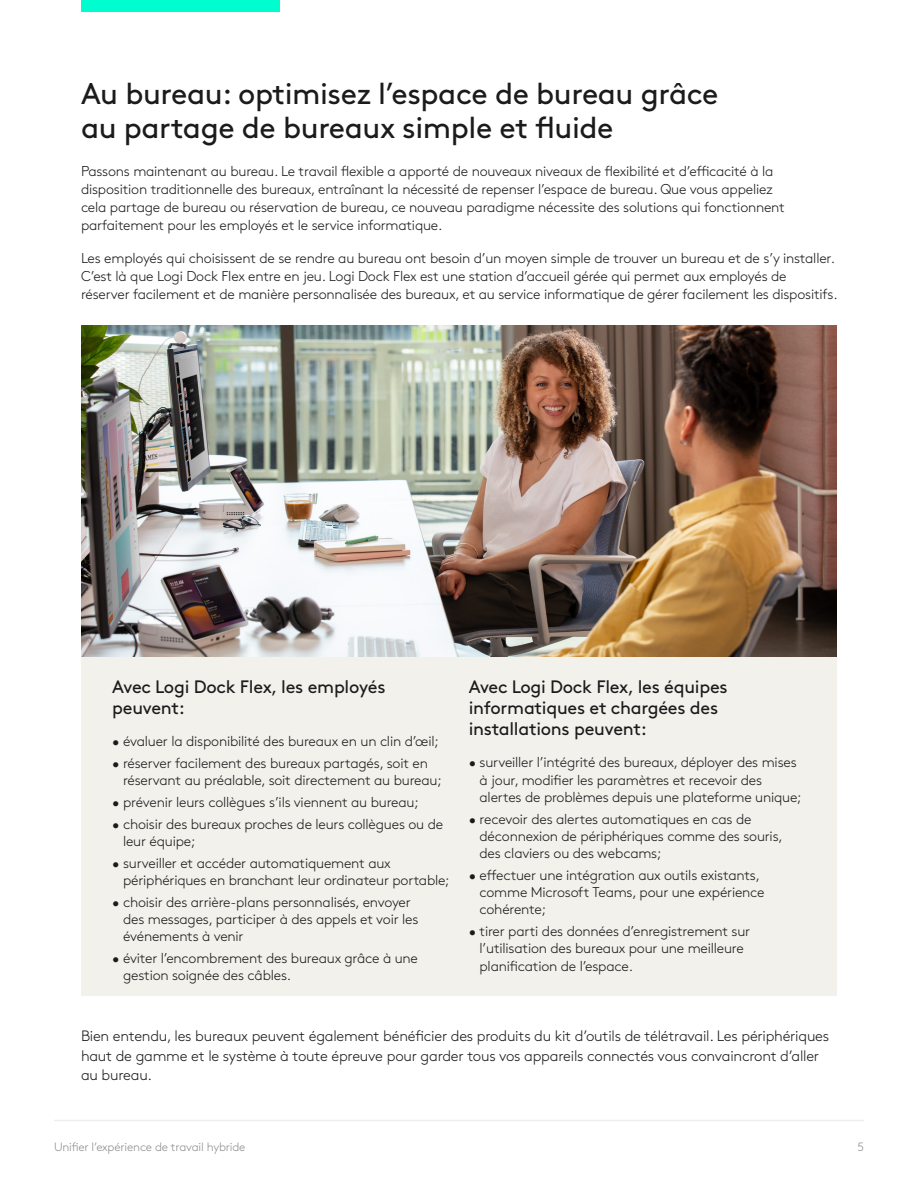
<style>
.page{position:relative;width:918px;height:1188px;background:#fff}
.page>*{position:absolute;margin:0;border:0;box-sizing:border-box;transform-origin:0 0}
.Body_copy_2{font:30px/34.5px "Brown Pro";letter-spacing:-.015em;color:#1b1b1b}
.Body_copy_2-2{font:18px/21px "Brown Pro";letter-spacing:-.015em;color:#1b1b1b}
.Body_copy_2-3{font:300 15px/19.5px "Brown Pro";letter-spacing:-.015em;color:#1b1b1b}
.Body_copy_2-4{font:300 14.25px/17.2px "Brown Pro";letter-spacing:-.015em;color:#1b1b1b}
.t1{font:300 12px "Brown Pro";letter-spacing:-.015em;color:#8d8d8d}
</style>
<div class="page">
<hr style="left:54px;top:1120px;width:810px;height:1px;background:#eee">
<div style="left:81px;top:657px;width:756px;height:339px;background:#f3f1ec"></div>
<div style="left:81px;top:0;width:199px;height:12px;background:#00fdcf"></div>
<img style="left:81px;top:326px;width:756px;height:331px">
<p class="Body_copy_2" style="left:81px;top:73px;width:639px">Au bureau: optimisez l’espace de bureau grâce au partage de bureaux simple et fluide</p>
<p class="Body_copy_2-4" style="left:81px;top:161px;width:705px;line-height:18px">Passons maintenant au bureau. Le travail flexible a apporté de nouveaux niveaux de flexibilité et d’efficacité à la disposition traditionnelle des bureaux, entraînant la nécessité de repenser l’espace de bureau. Que vous appeliez cela partage de bureau ou réservation de bureau, ce nouveau paradigme nécessite des solutions qui fonctionnent parfaitement pour les employés et le service informatique.</p>
<p class="Body_copy_2-4" style="left:81px;top:248px;width:758px;line-height:18px">Les employés qui choisissent de se rendre au bureau ont besoin d’un moyen simple de trouver un bureau et de s’y installer.<br>C’est là que Logi Dock Flex entre en jeu. Logi Dock Flex est une station d’accueil gérée qui permet aux employés de réserver facilement et de manière personnalisée des bureaux, et au service informatique de gérer facilement les dispositifs.</p>
<p class="Body_copy_2-2" style="left:112px;top:675px;width:275px">Avec Logi Dock Flex, les employés peuvent:</p>
<p class="Body_copy_2-4" style="left:112px;top:732px;width:328px">• évaluer la disponibilité des bureaux en un clin d’œil;</p>
<p class="Body_copy_2-4" style="left:123px;top:753px;width:320px;text-indent:-11px">• réserver facilement des bureaux partagés, soit en réservant au préalable, soit directement au bureau;</p>
<p class="Body_copy_2-4" style="left:112px;top:792px;width:308px">• prévenir leurs collègues s’ils viennent au bureau;</p>
<p class="Body_copy_2-4" style="left:123px;top:814px;width:322px;text-indent:-11px">• choisir des bureaux proches de leurs collègues ou de leur équipe;</p>
<p class="Body_copy_2-4" style="left:123px;top:853px;width:328px;text-indent:-11px">• surveiller et accéder automatiquement aux périphériques en branchant leur ordinateur portable;</p>
<p class="Body_copy_2-4" style="left:123px;top:892px;width:297px;text-indent:-11px">• choisir des arrière-plans personnalisés, envoyer des messages, participer à des appels et voir les événements à venir</p>
<p class="Body_copy_2-4" style="left:123px;top:948px;width:297px;text-indent:-11px">• éviter l’encombrement des bureaux grâce à une gestion soignée des câbles.</p>
<p class="Body_copy_2-2" style="left:469px;top:675px;width:261px">Avec Logi Dock Flex, les équipes informatiques et chargées des installations peuvent:</p>
<p class="Body_copy_2-4" style="left:480px;top:753px;width:324px;text-indent:-11px">• surveiller l’intégrité des bureaux, déployer des mises à jour, modifier les paramètres et recevoir des alertes de problèmes depuis une plateforme unique;</p>
<p class="Body_copy_2-4" style="left:480px;top:809px;width:305px;text-indent:-11px">• recevoir des alertes automatiques en cas de déconnexion de périphériques comme des souris, des claviers ou des webcams;</p>
<p class="Body_copy_2-4" style="left:480px;top:865px;width:287px;text-indent:-11px">• effectuer une intégration aux outils existants, comme Microsoft Teams, pour une expérience cohérente;</p>
<p class="Body_copy_2-4" style="left:480px;top:921px;width:272px;text-indent:-11px">• tirer parti des données d’enregistrement sur l’utilisation des bureaux pour une meilleure planification de l’espace.</p>
<p class="Body_copy_2-3" style="left:81px;top:1025px;width:750px">Bien entendu, les bureaux peuvent également bénéficier des produits du kit d’outils de télétravail. Les périphériques haut de gamme et le système à toute épreuve pour garder tous vos appareils connectés vous convaincront d’aller au bureau.</p>
<p class="t1" style="left:54px;top:1137px;width:193px">Unifier l’expérience de travail hybride</p>
<p class="t1" style="left:857px;top:1137px;width:8px">5</p>
</div>
